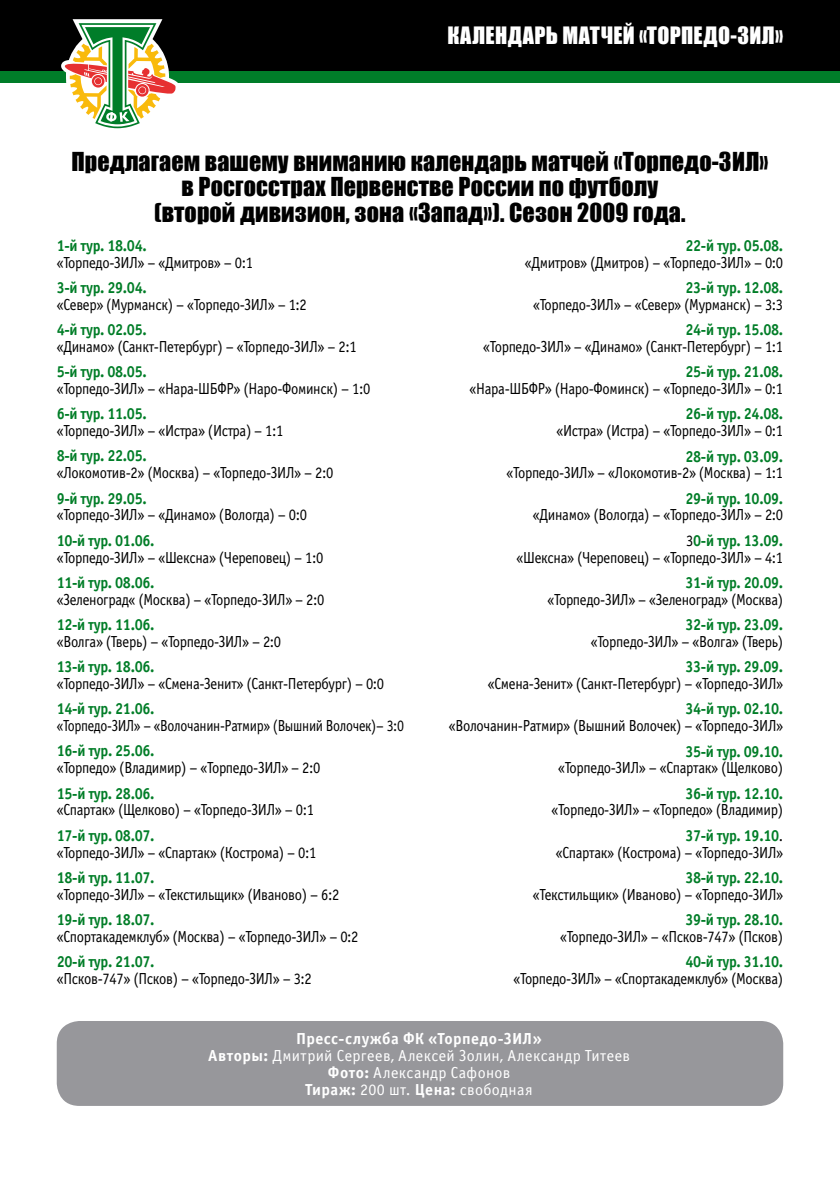
<style>
.page{position:relative;width:840px;height:1191px;background:#fff}
.page>*{position:absolute;margin:0;border:0;box-sizing:border-box;transform-origin:0 0}
.t1{font:24px/25.2px "Impact";letter-spacing:.005em;color:#000;text-align:center}
.t2{font:22px "Impact";letter-spacing:.025em;color:#fff}
.t3{font:16px/25.4px "Officina Sans C";letter-spacing:-.025em;color:#000;text-align:right;scale:.91 1}
.t4{font:700 16px "Officina Sans C";letter-spacing:-.025em;color:#007d27;scale:.91 1}
.t5{font:16px/16.8px "Officina Sans C";letter-spacing:.025em;color:#fff;text-align:center}
.t6{font:16px "Officina Sans C";letter-spacing:-.025em;color:#000;scale:.87 1}
.s1{font-weight:700;color:#007d27}
.s2{font-weight:700}
</style>
<div class="page">
<div style="left:0;top:0;width:839px;height:71px;background:#000"></div>
<div style="left:0;top:71px;width:839px;height:12px;background:#007d29"></div>
<svg style="left:61px;top:19px;width:117px;height:110px"></svg>
<div style="left:57px;top:1021px;width:725px;height:85px;background:#97979b;border-radius:23px"></div>
<h2 class="t2" style="left:447px;top:18px;width:222px">календарь матчей «Торпе</h2>
<h2 class="t2" style="left:703px;top:18px;width:81px">до-ЗИЛ»</h2>
<h1 class="t1" style="left:71px;top:148px;width:698px">Предлагаем вашему вниманию календарь матчей «Торпедо-ЗИЛ» в Росгосстрах Первенстве России по футболу<br>(второй дивизион, зона «Запад»). Сезон 2009 года.</h1>
<p class="t4" style="left:57px;top:236px;width:100px">1-й тур. 18.04.</p>
<p class="t3" style="left:57px;top:250px;width:217px">«Торпедо-ЗИЛ» – «Дмитров» – 0:1</p>
<p class="t4" style="left:57px;top:278px;width:100px">3-й тур. 29.04.</p>
<p class="t3" style="left:57px;top:292px;width:276px">«Север» (Мурманск) – «Торпедо-ЗИЛ» – 1:2</p>
<p class="t4" style="left:57px;top:320px;width:100px">4-й тур. 02.05.</p>
<p class="t3" style="left:57px;top:334px;width:331px">«Динамо» (Санкт-Петербург) – «Торпедо-ЗИЛ» – 2:1</p>
<p class="t4" style="left:57px;top:363px;width:100px">5-й тур. 08.05.</p>
<p class="t3" style="left:57px;top:376px;width:346px">«Торпедо-ЗИЛ» – «Нара-ШБФР» (Наро-Фоминск) – 1:0</p>
<p class="t4" style="left:57px;top:405px;width:100px">6-й тур. 11.05.</p>
<p class="t3" style="left:57px;top:418px;width:250px">«Торпедо-ЗИЛ» – «Истра» (Истра) – 1:1</p>
<p class="t4" style="left:57px;top:447px;width:100px">8-й тур. 22.05.</p>
<p class="t3" style="left:57px;top:460px;width:305px">«Локомотив-2» (Москва) – «Торпедо-ЗИЛ» – 2:0</p>
<p class="t4" style="left:57px;top:489px;width:100px">9-й тур. 29.05.</p>
<p class="t3" style="left:57px;top:503px;width:276px">«Торпедо-ЗИЛ» – «Динамо» (Вологда) – 0:0</p>
<p class="t4" style="left:57px;top:531px;width:109px">10-й тур. 01.06.</p>
<p class="t3" style="left:57px;top:545px;width:294px">«Торпедо-ЗИЛ» – «Шексна» (Череповец) – 1:0</p>
<p class="t4" style="left:57px;top:573px;width:109px">11-й тур. 08.06.</p>
<p class="t3" style="left:57px;top:587px;width:295px">«Зеленоград« (Москва) – «Торпедо-ЗИЛ» – 2:0</p>
<p class="t4" style="left:57px;top:615px;width:109px">12-й тур. 11.06.</p>
<p class="t3" style="left:57px;top:629px;width:248px">«Волга» (Тверь) – «Торпедо-ЗИЛ» – 2:0</p>
<p class="t4" style="left:57px;top:657px;width:109px">13-й тур. 18.06.</p>
<p class="t3" style="left:57px;top:671px;width:361px">«Торпедо-ЗИЛ» – «Смена-Зенит» (Санкт-Петербург) – 0:0</p>
<p class="t4" style="left:57px;top:700px;width:109px">14-й тур. 21.06.</p>
<p class="t6" style="left:57px;top:717px;width:400px">«Торпедо-ЗИЛ» – «Волочанин-Ратмир» (Вышний Волочек)– 3:0</p>
<p class="t4" style="left:57px;top:742px;width:109px">16-й тур. 25.06.</p>
<p class="t3" style="left:57px;top:755px;width:291px">«Торпедо» (Владимир) – «Торпедо-ЗИЛ» – 2:0</p>
<p class="t4" style="left:57px;top:784px;width:109px">15-й тур. 28.06.</p>
<p class="t3" style="left:57px;top:797px;width:284px">«Спартак» (Щелково) – «Торпедо-ЗИЛ» – 0:1</p>
<p class="t4" style="left:57px;top:826px;width:109px">17-й тур. 08.07.</p>
<p class="t3" style="left:57px;top:840px;width:286px">«Торпедо-ЗИЛ» – «Спартак» (Кострома) – 0:1</p>
<p class="t4" style="left:57px;top:868px;width:109px">18-й тур. 11.07.</p>
<p class="t3" style="left:57px;top:882px;width:312px">«Торпедо-ЗИЛ» – «Текстильщик» (Иваново) – 6:2</p>
<p class="t4" style="left:57px;top:910px;width:109px">19-й тур. 18.07.</p>
<p class="t3" style="left:57px;top:924px;width:333px">«Спортакадемклуб» (Москва) – «Торпедо-ЗИЛ» – 0:2</p>
<p class="t4" style="left:57px;top:952px;width:109px">20-й тур. 21.07.</p>
<p class="t3" style="left:57px;top:966px;width:282px">«Псков-747» (Псков) – «Торпедо-ЗИЛ» – 3:2</p>
<p class="t4" style="left:685px;top:236px;width:109px">22-й тур. 05.08.</p>
<p class="t3" style="left:524px;top:250px;width:285px">«Дмитров» (Дмитров) – «Торпедо-ЗИЛ» – 0:0</p>
<p class="t4" style="left:685px;top:278px;width:109px">23-й тур. 12.08.</p>
<p class="t3" style="left:532px;top:292px;width:276px">«Торпедо-ЗИЛ» – «Север» (Мурманск) – 3:3</p>
<p class="t4" style="left:685px;top:320px;width:109px">24-й тур. 15.08.</p>
<p class="t3" style="left:483px;top:334px;width:331px">«Торпедо-ЗИЛ» – «Динамо» (Санкт-Петербург) – 1:1</p>
<p class="t4" style="left:685px;top:363px;width:109px">25-й тур. 21.08.</p>
<p class="t3" style="left:469px;top:376px;width:346px">«Нара-ШБФР» (Наро-Фоминск) – «Торпедо-ЗИЛ» – 0:1</p>
<p class="t4" style="left:685px;top:405px;width:109px">26-й тур. 24.08.</p>
<p class="t3" style="left:556px;top:418px;width:250px">«Истра» (Истра) – «Торпедо-ЗИЛ» – 0:1</p>
<p class="t4" style="left:685px;top:447px;width:109px">28-й тур. 03.09.</p>
<p class="t3" style="left:506px;top:460px;width:305px">«Торпедо-ЗИЛ» – «Локомотив-2» (Москва) – 1:1</p>
<p class="t4" style="left:685px;top:489px;width:109px">29-й тур. 10.09.</p>
<p class="t3" style="left:532px;top:503px;width:276px">«Динамо» (Вологда) – «Торпедо-ЗИЛ» – 2:0<br>3<span class="s1">0-й тур. 13.09.</span></p>
<p class="t3" style="left:516px;top:545px;width:294px">«Шексна» (Череповец) – «Торпедо-ЗИЛ» – 4:1</p>
<p class="t4" style="left:685px;top:573px;width:109px">31-й тур. 20.09.</p>
<p class="t3" style="left:547px;top:587px;width:260px">«Торпедо-ЗИЛ» – «Зеленоград» (Москва)</p>
<p class="t4" style="left:685px;top:615px;width:109px">32-й тур. 23.09.</p>
<p class="t3" style="left:590px;top:629px;width:213px">«Торпедо-ЗИЛ» – «Волга» (Тверь)</p>
<p class="t4" style="left:685px;top:658px;width:109px">33-й тур. 29.09.</p>
<p class="t3" style="left:487px;top:671px;width:326px">«Смена-Зенит» (Санкт-Петербург) – «Торпедо-ЗИЛ»</p>
<p class="t4" style="left:685px;top:700px;width:109px">34-й тур. 02.10.</p>
<p class="t3" style="left:448px;top:713px;width:369px">«Волочанин-Ратмир» (Вышний Волочек) – «Торпедо-ЗИЛ»</p>
<p class="t4" style="left:685px;top:742px;width:109px">35-й тур. 09.10.</p>
<p class="t3" style="left:558px;top:755px;width:249px">«Торпедо-ЗИЛ» – «Спартак» (Щелково)</p>
<p class="t4" style="left:685px;top:784px;width:109px">36-й тур. 12.10.</p>
<p class="t3" style="left:551px;top:797px;width:256px">«Торпедо-ЗИЛ» – «Торпедо» (Владимир)<br><span class="s1">37-й тур. 19.10</span>.</p>
<p class="t3" style="left:555px;top:840px;width:251px">«Спартак» (Кострома) – «Торпедо-ЗИЛ»</p>
<p class="t4" style="left:685px;top:868px;width:109px">38-й тур. 22.10.</p>
<p class="t3" style="left:532px;top:882px;width:276px">«Текстильщик» (Иваново) – «Торпедо-ЗИЛ»</p>
<p class="t4" style="left:685px;top:910px;width:109px">39-й тур. 28.10.</p>
<p class="t3" style="left:560px;top:924px;width:246px">«Торпедо-ЗИЛ» – «Псков-747» (Псков)</p>
<p class="t4" style="left:685px;top:952px;width:109px">40-й тур. 31.10.</p>
<p class="t3" style="left:513px;top:966px;width:298px">«Торпедо-ЗИЛ» – «Спортакадемклуб» (Москва)</p>
<p class="t5" style="left:208px;top:1030px;width:423px"><span class="s2">Пресс-служба ФК «Торпедо-ЗИЛ»<br>Aвторы:</span> Дмитрий Сергеев, Алексей Золин, Александр Титеев <span class="s2">Фото:</span> Александр Сафонов<br><span class="s2">Тираж:</span> 200 шт. <span class="s2">Цена:</span> свободная</p>
</div>
